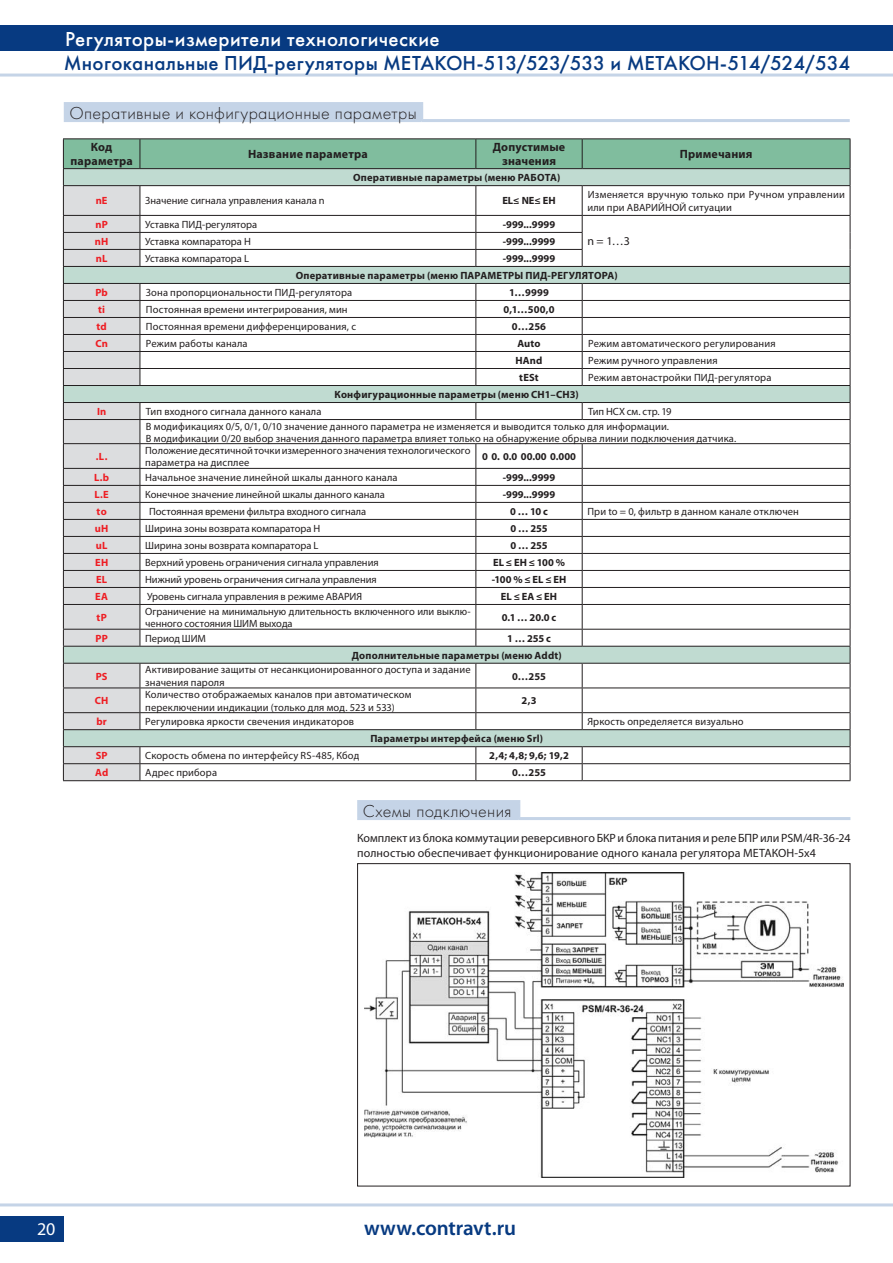
<style>
.page{position:relative;width:893px;height:1263px;background:#fff}
.page>*{position:absolute;margin:0;border:0;box-sizing:border-box;transform-origin:0 0}
.t1{font:21px "Futura Medium C";letter-spacing:.02em;color:#fff}
.t2{font:21px "Futura Medium C";letter-spacing:-.005em;color:#073a81}
.t3{font:21px "Futura Medium C";letter-spacing:.02em;color:#073a81}
.t4{font:600 21px "Myriad Pro";letter-spacing:-.01em;color:#073a81}
.t5{font:18px "Futura Light C";letter-spacing:.015em;color:#231f20}
.t6{font:18px "Myriad Pro";color:#fff}
.t7{font:12px/14.4px "Myriad Pro";letter-spacing:.005em;color:#231f20}
.t8{font:700 12px/14.4px "Myriad Pro";letter-spacing:.015em;color:#231f20;text-align:center}
.t9{font:10.5px/12.6px "Myriad Pro";letter-spacing:.01em;color:#231f20}
.t10{font:700 10.5px/17px "Myriad Pro";letter-spacing:.02em;color:#231f20}
.t11{font:700 10.5px "Myriad Pro";letter-spacing:.02em;color:#ee1d23}
</style>
<div class="page">
<hr style="left:0;top:1203px;width:893px;height:3px;background:#c5d4e7">
<div style="left:0;top:1216px;width:64px;height:26px;background:#073a81"></div>
<div style="left:0;top:26px;width:893px;height:25px;background:#073a81"></div>
<hr style="left:0;top:74px;width:893px;height:3px;background:#c5d4e7">
<div style="left:359px;top:801px;width:160px;height:17px;background:#c5d4e7"></div>
<hr style="left:357px;top:800px;width:163px;height:3px;background:#c5d4e7">
<hr style="left:357px;top:803px;width:3px;height:14px;background:#c5d4e7">
<hr style="left:517px;top:803px;width:3px;height:14px;background:#c5d4e7">
<hr style="left:357px;top:817px;width:162px;height:3px;background:#c5d4e7">
<hr style="left:519px;top:817px;width:331px;height:3px;background:#c5d4e7">
<hr style="left:63px;top:138px;width:77px;height:1px;background:#231f20">
<hr style="left:140px;top:138px;width:336px;height:1px;background:#231f20">
<hr style="left:476px;top:138px;width:106px;height:1px;background:#231f20">
<hr style="left:582px;top:138px;width:268px;height:1px;background:#231f20">
<svg style="left:63px;top:139px;width:788px;height:641px"></svg>
<hr style="left:63px;top:780px;width:77px;height:1px;background:#231f20">
<hr style="left:140px;top:780px;width:336px;height:1px;background:#231f20">
<hr style="left:476px;top:780px;width:106px;height:1px;background:#231f20">
<hr style="left:582px;top:780px;width:268px;height:1px;background:#231f20">
<div style="left:65px;top:104px;width:357px;height:17px;background:#c5d4e7"></div>
<hr style="left:64px;top:102px;width:359px;height:3px;background:#c5d4e7">
<hr style="left:64px;top:105px;width:3px;height:14px;background:#c5d4e7">
<hr style="left:420px;top:105px;width:3px;height:14px;background:#c5d4e7">
<hr style="left:64px;top:119px;width:358px;height:3px;background:#c5d4e7">
<hr style="left:422px;top:119px;width:428px;height:3px;background:#c5d4e7">
<img style="left:365px;top:872px;width:478px;height:305px">
<div style="left:357px;top:863px;width:493px;height:323px;border:1px solid #231f20"></div>
<h1 class="t1" style="left:65px;top:26px;width:376px">Регуляторы-измерители технологические</h1>
<h1 class="t3" style="left:64px;top:51px;width:333px">Многоканальные ПИД-регуляторы МЕТАК</h1>
<h1 class="t2" style="left:446px;top:51px;width:195px">ОН-513/523/533 и МЕТАК</h1>
<h1 class="t2" style="left:689px;top:51px;width:163px">ОН -514/524/534</h1>
<h2 class="t5" style="left:70px;top:103px;width:349px">Оперативные и конфигурационные параметры</h2>
<p class="t8" style="left:71px;top:139px;width:64px">Код параметра</p>
<p class="t8" style="left:248px;top:147px;width:121px">Название параметра</p>
<p class="t8" style="left:493px;top:139px;width:74px">Допустимые значения</p>
<p class="t8" style="left:680px;top:147px;width:74px">Примечания</p>
<p class="t10" style="left:353px;top:169px;width:209px">Оперативные параметры (меню РАБОТА)</p>
<p class="t11" style="left:96px;top:194px;width:13px">nE</p>
<p class="t9" style="left:145px;top:194px;width:181px">Значение сигнала управления канала n</p>
<p class="t10" style="left:502px;top:192px;width:55px">EL≤ NE≤ EH</p>
<p class="t9" style="left:587px;top:188px;width:259px">Изменяется вручную только при Ручном управлении или при АВАРИЙНОЙ ситуации</p>
<p class="t11" style="left:96px;top:217px;width:14px">nP</p>
<p class="t9" style="left:145px;top:218px;width:113px">Уставка ПИД-регулятора</p>
<p class="t10" style="left:503px;top:215px;width:54px">-999...9999</p>
<p class="t11" style="left:95px;top:234px;width:15px">nH</p>
<p class="t9" style="left:145px;top:235px;width:107px">Уставка компаратора H</p>
<p class="t10" style="left:503px;top:232px;width:54px">-999...9999</p>
<p class="t7" style="left:587px;top:234px;width:44px">n = 1…3</p>
<p class="t11" style="left:96px;top:251px;width:13px">nL</p>
<p class="t9" style="left:145px;top:252px;width:105px">Уставка компаратора L</p>
<p class="t10" style="left:296px;top:249px;width:324px;text-indent:207px">-999...9999<br>Оперативные параметры (меню ПАРАМЕТРЫ ПИД-РЕГУЛЯТОРА)</p>
<p class="t11" style="left:95px;top:285px;width:14px">Pb</p>
<p class="t9" style="left:146px;top:286px;width:208px">Зона пропорциональности ПИД-регулятора</p>
<p class="t10" style="left:509px;top:284px;width:41px">1…9999</p>
<p class="t11" style="left:98px;top:302px;width:8px">ti</p>
<p class="t9" style="left:146px;top:303px;width:203px">Постоянная времени интегрирования, мин</p>
<p class="t10" style="left:503px;top:301px;width:53px">0,1…500,0</p>
<p class="t11" style="left:97px;top:319px;width:12px">td</p>
<p class="t9" style="left:146px;top:320px;width:212px">Постоянная времени дифференцирования, с</p>
<p class="t10" style="left:512px;top:318px;width:36px">0…256</p>
<p class="t11" style="left:95px;top:337px;width:14px">Сn</p>
<p class="t9" style="left:146px;top:337px;width:103px">Режим работы канала</p>
<p class="t10" style="left:517px;top:335px;width:25px">Auto</p>
<p class="t9" style="left:588px;top:337px;width:189px">Режим автоматического регулирования</p>
<p class="t10" style="left:516px;top:352px;width:28px">HAnd</p>
<p class="t9" style="left:588px;top:354px;width:131px">Режим ручного управления</p>
<p class="t10" style="left:519px;top:369px;width:21px">tESt</p>
<p class="t9" style="left:588px;top:371px;width:185px">Режим автонастройки ПИД-регулятора</p>
<p class="t10" style="left:335px;top:386px;width:246px">Конфигурационные параметры (меню CH1–CH3)</p>
<p class="t11" style="left:97px;top:405px;width:11px">In</p>
<p class="t9" style="left:146px;top:405px;width:177px">Тип входного сигнала данного канала</p>
<p class="t9" style="left:146px;top:404px;width:527px;line-height:14.5px;text-align:right">Тип НСХ см. стр. 19<br>В модификациях 0/5, 0/1, 0/10 значение данного параметра не изменяется и выводится только для информации.</p>
<p class="t9" style="left:146px;top:432px;width:592px">В модификации 0/20 выбор значения данного параметра влияет только на обнаружение обрыва линии подключения датчика.</p>
<p class="t11" style="left:96px;top:450px;width:13px">.L.</p>
<p class="t9" style="left:145px;top:444px;width:327px">Положение десятичной точки измеренного значения технологического параметра на дисплее</p>
<p class="t10" style="left:482px;top:448px;width:95px">0 0. 0.0 00.00 0.000</p>
<p class="t11" style="left:94px;top:470px;width:17px">L.b</p>
<p class="t9" style="left:145px;top:471px;width:254px">Начальное значение линейной шкалы данного канала</p>
<p class="t10" style="left:503px;top:468px;width:54px">-999...9999</p>
<p class="t11" style="left:94px;top:487px;width:16px">L.E</p>
<p class="t9" style="left:145px;top:488px;width:241px">Конечное значение линейной шкалы данного канала</p>
<p class="t10" style="left:503px;top:485px;width:54px">-999...9999</p>
<p class="t11" style="left:97px;top:504px;width:12px">to</p>
<p class="t9" style="left:149px;top:505px;width:219px">Постоянная времени фильтра входного сигнала</p>
<p class="t10" style="left:510px;top:502px;width:39px">0 … 10 с</p>
<p class="t9" style="left:587px;top:505px;width:213px">При tо = 0, фильтр в данном канале отключен</p>
<p class="t11" style="left:95px;top:521px;width:15px">uH</p>
<p class="t9" style="left:145px;top:522px;width:177px">Ширина зоны возврата компаратора Н</p>
<p class="t10" style="left:510px;top:519px;width:39px">0 … 255</p>
<p class="t11" style="left:96px;top:538px;width:13px">uL</p>
<p class="t9" style="left:145px;top:539px;width:175px">Ширина зоны возврата компаратора L</p>
<p class="t10" style="left:510px;top:536px;width:39px">0 … 255</p>
<p class="t11" style="left:95px;top:555px;width:15px">EH</p>
<p class="t9" style="left:145px;top:556px;width:235px">Верхний уровень ограничения сигнала управления</p>
<p class="t10" style="left:493px;top:553px;width:73px">EL ≤ EH ≤ 100 %</p>
<p class="t11" style="left:96px;top:572px;width:13px">EL</p>
<p class="t9" style="left:145px;top:573px;width:233px">Нижний уровень ограничения сигнала управления</p>
<p class="t10" style="left:492px;top:570px;width:76px">-100 % ≤ EL ≤ EH</p>
<p class="t11" style="left:95px;top:589px;width:14px">EА</p>
<p class="t9" style="left:147px;top:590px;width:217px">Уровень сигнала управления в режиме АВАРИЯ</p>
<p class="t10" style="left:501px;top:588px;width:58px">EL ≤ EA ≤ EH</p>
<p class="t11" style="left:97px;top:610px;width:12px">tP</p>
<p class="t9" style="left:145px;top:604px;width:327px">Ограничение на минимальную длительность включенного или выклю&shy;ченного состояния ШИМ выхода</p>
<p class="t10" style="left:502px;top:608px;width:56px">0.1 … 20.0 с</p>
<p class="t11" style="left:96px;top:631px;width:14px">PP</p>
<p class="t9" style="left:145px;top:632px;width:62px">Период ШИМ</p>
<p class="t10" style="left:352px;top:629px;width:211px;text-indent:155px">1 … 255 с<br>Дополнительные параметры (меню Addt)</p>
<p class="t11" style="left:96px;top:669px;width:13px">PS</p>
<p class="t9" style="left:145px;top:663px;width:327px">Активирование защиты от несанкционированного доступа и задание значения пароля</p>
<p class="t10" style="left:512px;top:667px;width:36px">0…255</p>
<p class="t11" style="left:95px;top:694px;width:15px">CH</p>
<p class="t9" style="left:145px;top:688px;width:268px">Количество отображаемых каналов при автоматическом переключении индикации (только для мод. 523 и 533)</p>
<p class="t10" style="left:522px;top:692px;width:16px">2,3</p>
<p class="t11" style="left:96px;top:715px;width:12px">br</p>
<p class="t9" style="left:145px;top:715px;width:210px">Регулировка яркости свечения индикаторов</p>
<p class="t9" style="left:587px;top:715px;width:158px">Яркость определяется визуально</p>
<p class="t10" style="left:370px;top:730px;width:174px">Параметры интерфейса (меню Srl)</p>
<p class="t11" style="left:96px;top:749px;width:13px">SP</p>
<p class="t9" style="left:145px;top:749px;width:216px">Скорость обмена по интерфейсу RS-485, Кбод</p>
<p class="t10" style="left:489px;top:747px;width:81px">2,4; 4,8; 9,6; 19,2</p>
<p class="t11" style="left:95px;top:766px;width:15px">Ad</p>
<p class="t9" style="left:145px;top:766px;width:73px">Адрес прибора</p>
<p class="t10" style="left:512px;top:764px;width:36px">0…255</p>
<h2 class="t5" style="left:363px;top:801px;width:150px">Схемы подключения</h2>
<p class="t7" style="left:357px;top:831px;width:495px">Комплект из блока коммутации реверсивного БКР и блока питания и реле БПР или PSM/4R-36-24 полностью обеспечивает функционирование одного канала регулятора МЕТАКОН-5х4</p>
<h2 class="t6" style="left:37px;top:1218px;width:20px">20</h2>
<h1 class="t4" style="left:364px;top:1214px;width:154px">www.contravt.ru</h1>
</div>
